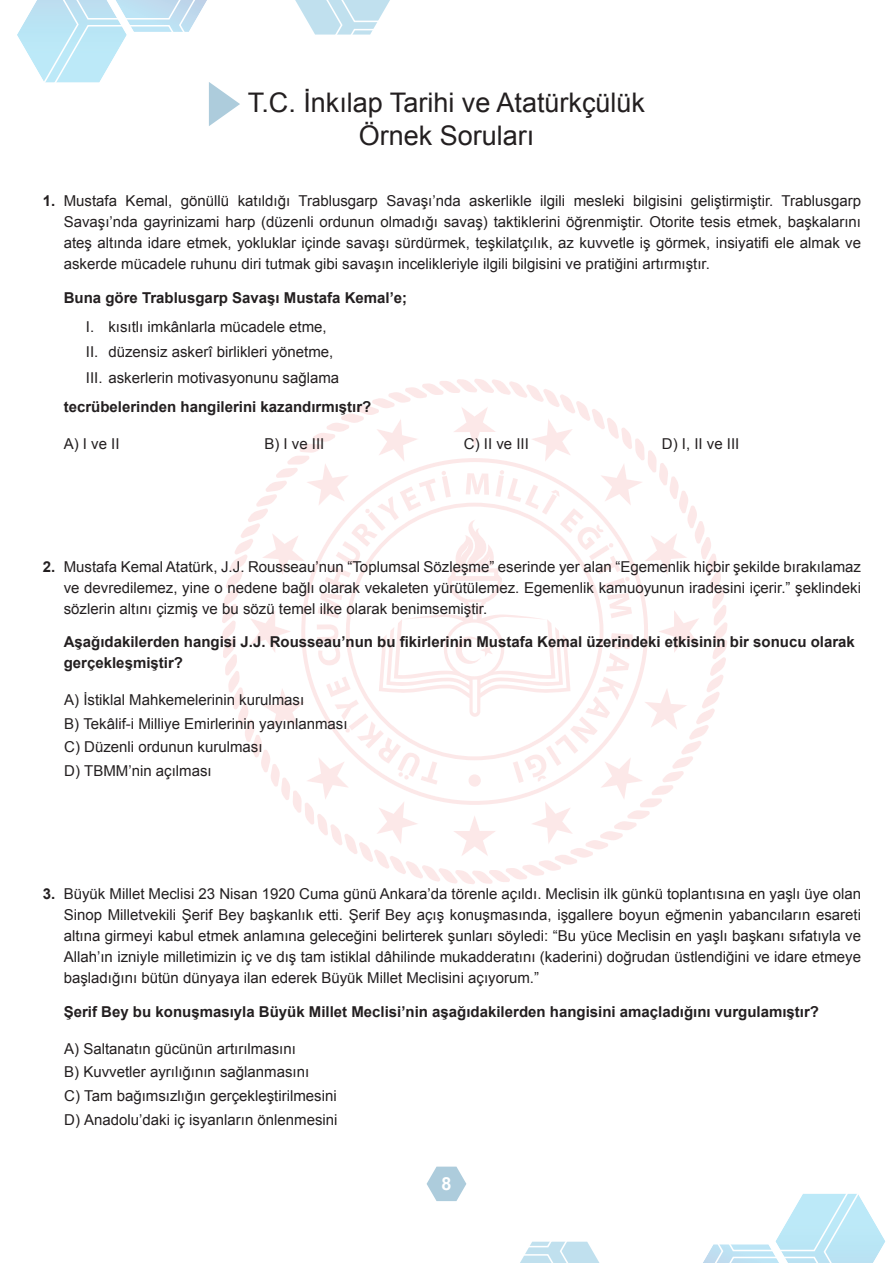
<style>
.page{position:relative;width:893px;height:1263px;background:#fff}
.page>*{position:absolute;margin:0;border:0;box-sizing:border-box;transform-origin:0 0}
.t1{font:27px/32.5px "Arial";color:#231f20;text-align:center}
.t2{font:700 18px "Arial";color:#fff}
.t3{font:15px/21px "Arial";color:#231f20;text-align:justify}
.t4{font:700 15px/21px "Arial";color:#231f20}
.s1{font-weight:700}
</style>
<div class="page">
<svg style="left:216px;top:372px;width:518px;height:519px"></svg>
<svg style="left:426px;top:1166px;width:459px;height:97px"></svg>
<svg style="left:17px;top:0;width:373px;height:126px"></svg>
<h1 class="t1" style="left:248px;top:87px;width:399px">T.C. İnkılap Tarihi ve Atatürkçülük<br>Örnek Soruları</h1>
<p class="t3" style="left:64px;top:190px;width:799px;text-indent:-21px"><span class="s1">1.</span> Mustafa Kemal, gönüllü katıldığı Trablusgarp Savaşı’nda askerlikle ilgili mesleki bilgisini geliştirmiştir. Trablusgarp Savaşı’nda gayrinizami harp (düzenli ordunun olmadığı savaş) taktiklerini öğrenmiştir. Otorite tesis etmek, başkalarını ateş altında idare etmek, yokluklar içinde savaşı sürdürmek, teşkilatçılık, az kuvvetle iş görmek, insiyatifi ele almak ve askerde mücadele ruhunu diri tutmak gibi savaşın incelikleriyle ilgili bilgisini ve pratiğini artırmıştır.</p>
<p class="t4" style="left:64px;top:287px;width:345px">Buna göre Trablusgarp Savaşı Mustafa Kemal’e;</p>
<p class="t3" style="left:86px;top:314px;width:255px;line-height:25.2px;text-align:left">I. kısıtlı imkânlarla mücadele etme,<br>II. düzensiz askerî birlikleri yönetme,<br>III. askerlerin motivasyonunu sağlama</p>
<p class="t4" style="left:64px;top:397px;width:309px">tecrübelerinden hangilerini kazandırmıştır?</p>
<p class="t3" style="left:64px;top:433px;width:57px">A) I ve II</p>
<p class="t3" style="left:264px;top:433px;width:62px">B) I ve III</p>
<p class="t3" style="left:464px;top:433px;width:67px">C) II ve III</p>
<p class="t3" style="left:662px;top:433px;width:79px">D) I, II ve III</p>
<p class="t3" style="left:64px;top:556px;width:799px;text-indent:-21px"><span class="s1">2.</span> Mustafa Kemal Atatürk, J.J. Rousseau’nun “Toplumsal Sözleşme” eserinde yer alan “Egemenlik hiçbir şekilde bırakılamaz ve devredilemez, yine o nedene bağlı olarak vekaleten yürütülemez. Egemenlik kamuoyunun iradesini içerir.” şeklindeki sözlerin altını çizmiş ve bu sözü temel ilke olarak benimsemiştir.</p>
<p class="t4" style="left:64px;top:632px;width:793px">Aşağıdakilerden hangisi J.J. Rousseau’nun bu fikirlerinin Mustafa Kemal üzerindeki etkisinin bir sonucu olarak gerçekleşmiştir?</p>
<p class="t3" style="left:64px;top:688px;width:285px;line-height:23.7px;text-align:left">A) İstiklal Mahkemelerinin kurulması<br>B) Tekâlif-i Milliye Emirlerinin yayınlanması C) Düzenli ordunun kurulması<br>D) TBMM’nin açılması</p>
<p class="t3" style="left:64px;top:884px;width:799px;text-indent:-21px"><span class="s1">3.</span> Büyük Millet Meclisi 23 Nisan 1920 Cuma günü Ankara’da törenle açıldı. Meclisin ilk günkü toplantısına en yaşlı üye olan Sinop Milletvekili Şerif Bey başkanlık etti. Şerif Bey açış konuşmasında, işgallere boyun eğmenin yabancıların esareti altına girmeyi kabul etmek anlamına geleceğini belirterek şunları söyledi: “Bu yüce Meclisin en yaşlı başkanı sıfatıyla ve Allah’ın izniyle milletimizin iç ve dış tam istiklal dâhilinde mukadderatını (kaderini) doğrudan üstlendiğini ve idare etmeye başladığını bütün dünyaya ilan ederek Büyük Millet Meclisini açıyorum.”</p>
<p class="t4" style="left:64px;top:1002px;width:757px">Şerif Bey bu konuşmasıyla Büyük Millet Meclisi’nin aşağıdakilerden hangisini amaçladığını vurgulamıştır?</p>
<p class="t3" style="left:64px;top:1036px;width:275px;line-height:23.7px;text-align:left">A) Saltanatın gücünün artırılmasını<br>B) Kuvvetler ayrılığının sağlanmasını<br>C) Tam bağımsızlığın gerçekleştirilmesini D) Anadolu’daki iç isyanların önlenmesini</p>
<p class="t2" style="left:441px;top:1173px;width:12px">8</p>
</div>
